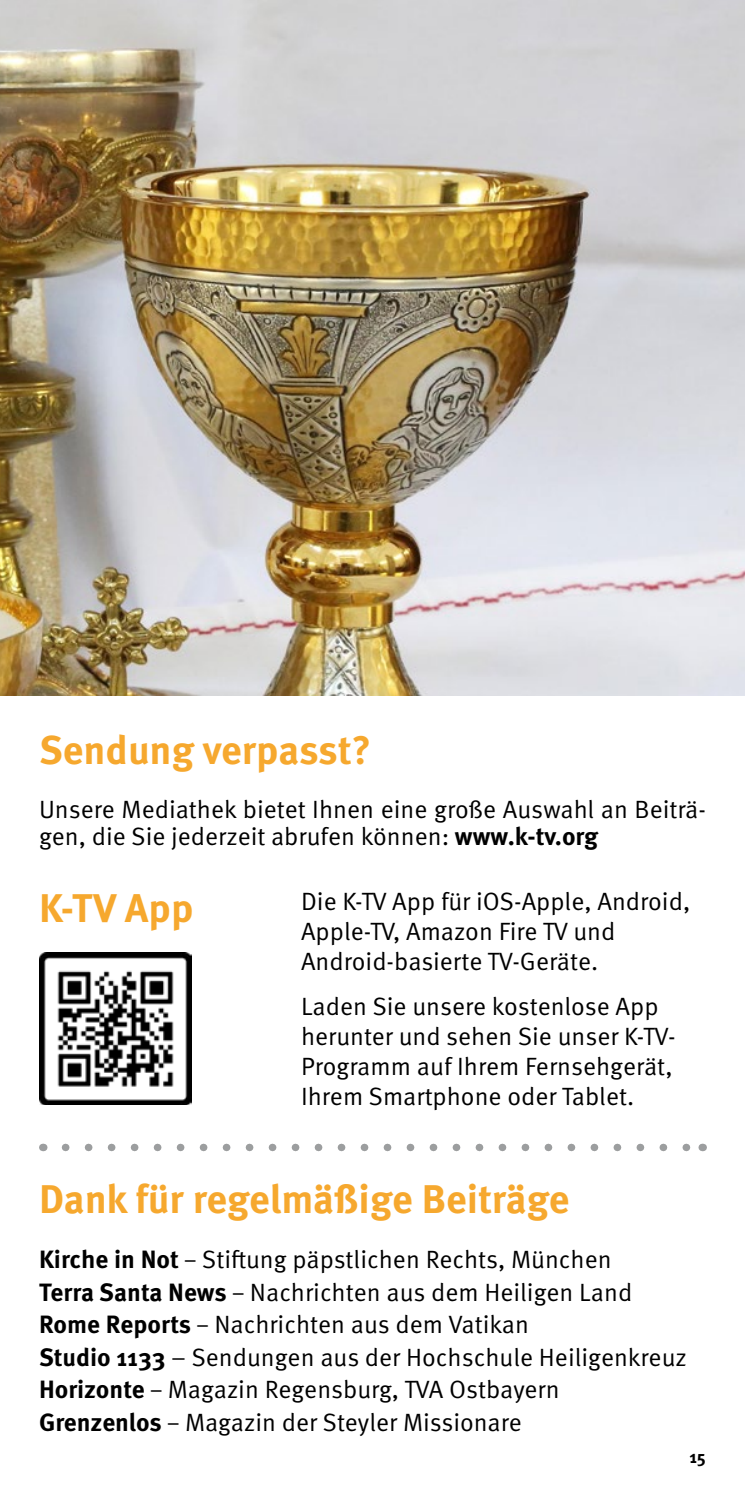
<style>
.page{position:relative;width:745px;height:1489px;background:#fff}
.page>*{position:absolute;margin:0;border:0;box-sizing:border-box;transform-origin:0 0}
.t1{font:700 40px "Meta Pro";color:#f6a82e}
.t2{font:25px/30px "Meta Pro Norm";color:#000}
.t3{font:700 17.5px "Meta Pro";color:#000}
.s1{font-family:"Meta Pro";font-weight:700}
.s2{font-family:"Meta Pro Cond Norm"}
</style>
<div class="page">
<img style="left:39px;top:952px;width:152px;height:152px">
<img style="left:0;top:0;width:744px;height:695px">
<svg style="left:65px;top:1143px;width:625px;height:8px"></svg>
<h1 class="t1" style="left:39px;top:718px;width:333px">Sendung verpasst?</h1>
<p class="t2" style="left:39px;top:794px;width:668px;line-height:27.5px">Unsere Mediathek bietet Ihnen eine große Auswahl an Beiträ&shy;gen, die Sie jederzeit abrufen können: <span class="s1">www.k-tv.org</span></p>
<h1 class="t1" style="left:39px;top:876px;width:156px">K-TV App</h1>
<p class="t2" style="left:301px;top:885px;width:390px">Die K-TV App für iOS-Apple, Android,<br>Apple-TV, Amazon Fire TV und<br>Android-basierte TV-Geräte.</p>
<p class="t2" style="left:301px;top:989px;width:376px">Laden Sie unsere kostenlose App herunter und sehen Sie unser K-TV-<br>Programm auf Ihrem Fernsehgerät,<br>Ihrem Smartphone oder Tablet.</p>
<h1 class="t1" style="left:39px;top:1167px;width:531px">Dank für regelmäßige Beiträge</h1>
<p class="t2" style="left:39px;top:1241px;width:649px;line-height:32.5px"><span class="s1">Kirche in Not</span> <span class="s2">–</span> Stiftung päpstlichen Rechts, München<br><span class="s1">Terra Santa News</span> <span class="s2">–</span> Nachrichten aus dem Heiligen Land <span class="s1">Rome Reports</span> <span class="s2">–</span> Nachrichten aus dem Vatikan<br><span class="s1">Studio 1133</span> – Sendungen aus der Hochschule Heiligenkreuz <span class="s1">Horizonte</span> <span class="s2">–</span> Magazin Regensburg, TVA Ostbayern <span class="s1">Grenzenlos</span> <span class="s2">–</span> Magazin der Steyler Missionare</p>
<p class="t3" style="left:689px;top:1443px;width:18px">15</p>
</div>
